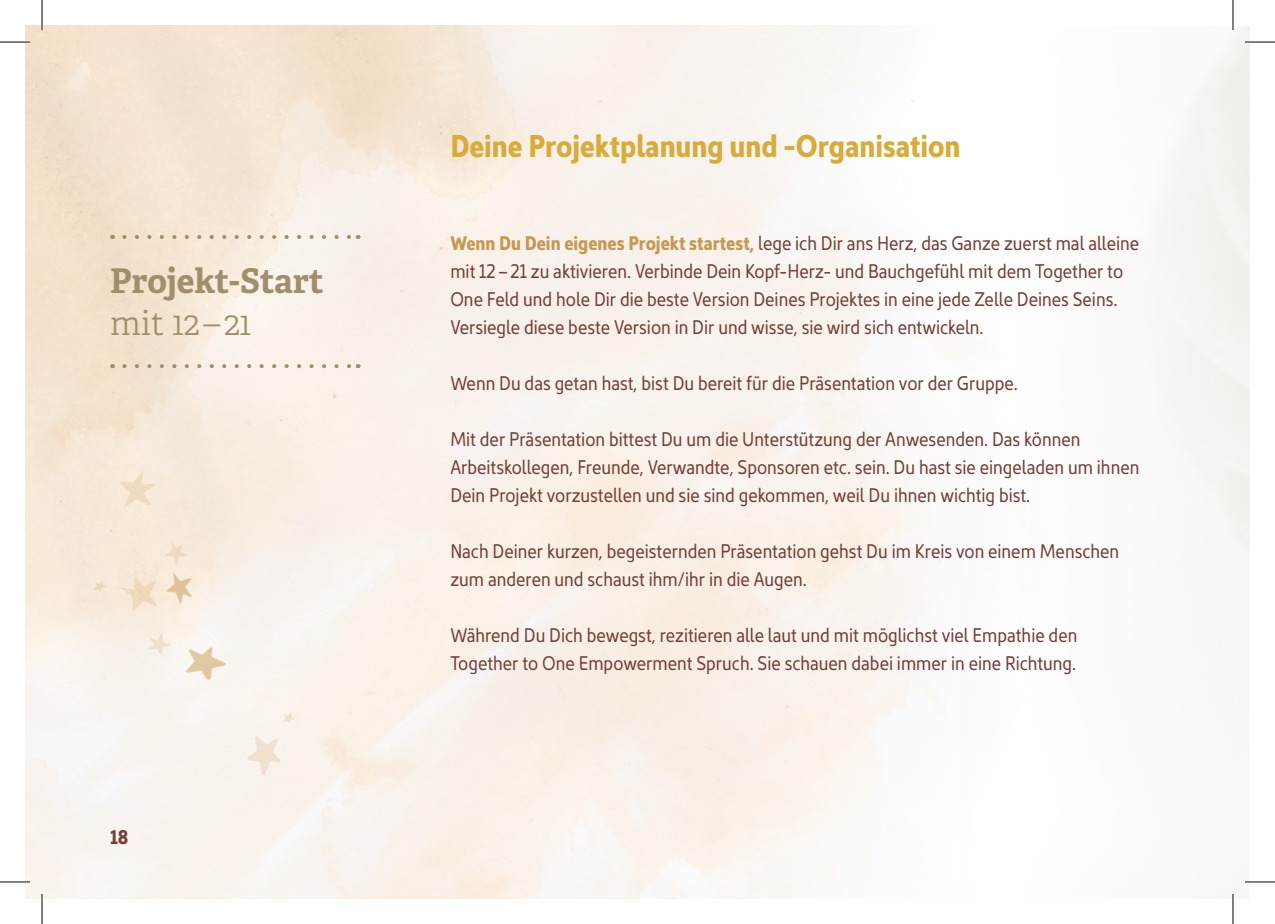
<style>
.page{position:relative;width:1275px;height:924px;background:#fff}
.page>*{position:absolute;margin:0;border:0;box-sizing:border-box;transform-origin:0 0}
.t1{font:700 34px "Adelle PE";letter-spacing:-.005em;color:#a18f6b}
.t2{font:34px "Adelle PE Lt";color:#a18f6b}
.t3{font:32px "Kyrial Sans Pro Bold Cond";color:#d8ac3b}
.t4{font:20px/28px "Kyrial Sans Pro Regular Cond";color:#744037}
.t5{font:20px "Kyrial Sans Pro Bold Cond";color:#744037}
.s1{font-family:"Kyrial Sans Pro Bold Cond";color:#c69953}
</style>
<div class="page">
<svg style="left:124px;top:235px;width:227px;height:4px"></svg>
<svg style="left:124px;top:364px;width:227px;height:4px"></svg>
<img style="left:109px;top:462px;width:55px;height:53px">
<img style="left:112px;top:566px;width:54px;height:54px">
<img style="left:158px;top:565px;width:42px;height:43px">
<img style="left:239px;top:725px;width:53px;height:57px">
<img style="left:177px;top:633px;width:56px;height:54px">
<img style="left:280px;top:710px;width:17px;height:16px">
<img style="left:91px;top:578px;width:18px;height:16px">
<img style="left:157px;top:534px;width:36px;height:35px">
<img style="left:141px;top:627px;width:35px;height:35px">
<hr style="left:1245px;top:41px;width:30px;height:2px;background:#fff">
<hr style="left:1245px;top:880px;width:30px;height:2px;background:#fff">
<hr style="left:1231px;top:0;width:3px;height:30px;background:#fff">
<hr style="left:1231px;top:893px;width:3px;height:30px;background:#fff">
<hr style="left:0;top:42px;width:30px;height:1px;background:#000">
<hr style="left:1245px;top:42px;width:30px;height:1px;background:#000">
<hr style="left:0;top:881px;width:30px;height:1px;background:#000">
<hr style="left:1245px;top:881px;width:30px;height:1px;background:#000">
<hr style="left:42px;top:0;width:1px;height:30px;background:#000">
<hr style="left:42px;top:893px;width:1px;height:30px;background:#000">
<hr style="left:1232px;top:0;width:1px;height:30px;background:#000">
<hr style="left:1232px;top:893px;width:1px;height:30px;background:#000">
<h1 class="t1" style="left:110px;top:256px;width:215px">Projekt-Start</h1>
<h1 class="t2" style="left:110px;top:299px;width:143px">mit 12 – 21</h1>
<p class="t5" style="left:110px;top:822px;width:20px">18</p>
<h2 class="t3" style="left:450px;top:122px;width:512px">Deine Projektplanung und -Organisation</h2>
<p class="t4" style="left:450px;top:228px;width:690px"><span class="s1">Wenn Du Dein eigenes Projekt startest,</span> lege ich Dir ans Herz, das Ganze zuerst mal alleine mit 12 – 21 zu aktivieren. Verbinde Dein Kopf-Herz- und Bauchgefühl mit dem Together to One Feld und hole Dir die beste Version Deines Projektes in eine jede Zelle Deines Seins.<br>Versiegle diese beste Version in Dir und wisse, sie wird sich entwickeln.</p>
<p class="t4" style="left:450px;top:368px;width:569px">Wenn Du das getan hast, bist Du bereit für die Präsentation vor der Gruppe.</p>
<p class="t4" style="left:450px;top:424px;width:690px">Mit der Präsentation bittest Du um die Unterstützung der Anwesenden. Das können<br>Arbeitskollegen, Freunde, Verwandte, Sponsoren etc. sein. Du hast sie eingeladen um ihnen<br>Dein Projekt vorzustellen und sie sind gekommen, weil Du ihnen wichtig bist.</p>
<p class="t4" style="left:450px;top:536px;width:670px">Nach Deiner kurzen, begeisternden Präsentation gehst Du im Kreis von einem Menschen zum anderen und schaust ihm/ihr in die Augen.</p>
<p class="t4" style="left:450px;top:620px;width:628px">Während Du Dich bewegst, rezitieren alle laut und mit möglichst viel Empathie den<br>Together to One Empowerment Spruch. Sie schauen dabei immer in eine Richtung.</p>
</div>
